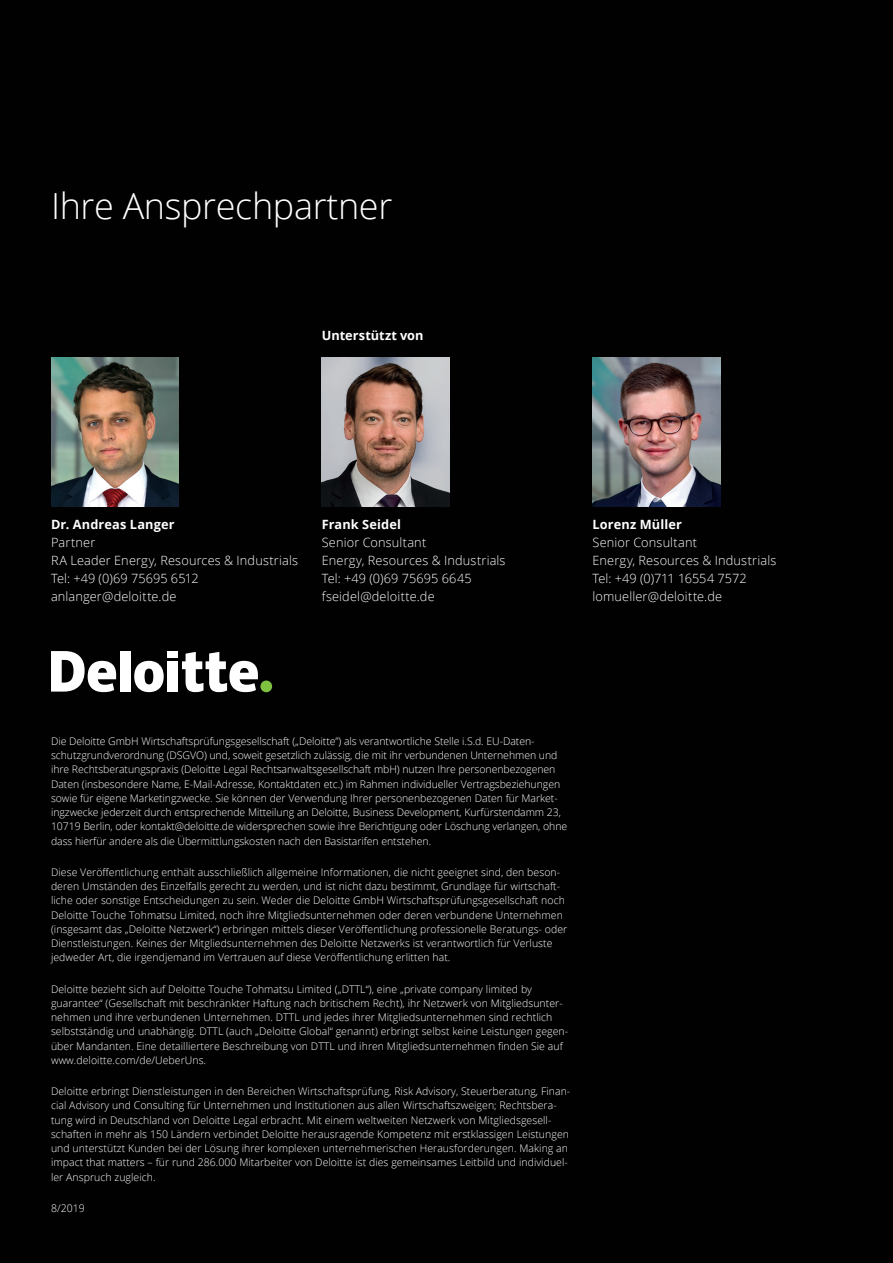
<style>
.page{position:relative;width:893px;height:1263px;background:#010101}
.page>*{position:absolute;margin:0;border:0;box-sizing:border-box;transform-origin:0 0}
.t1{font:300 36px "Open Sans";letter-spacing:-.01em;color:#fff}
.t2{font:300 12.75px/18px "Open Sans";letter-spacing:.01em;color:#fff}
.t3{font:700 12.75px "Open Sans";letter-spacing:.01em;color:#fff}
.t4{font:300 10.5px/14.2px "Open Sans";letter-spacing:.005em;color:#fff}
</style>
<div class="page">
<img style="left:51px;top:357px;width:128px;height:149px">
<img style="left:322px;top:357px;width:127px;height:149px">
<img style="left:592px;top:357px;width:128px;height:149px">
<div style="left:260px;top:680px;width:12px;height:12px;background:#7fc241;border-radius:50%"></div>
<div style="left:120px;top:651px;width:10px;height:41px;background:#fff"></div>
<svg style="left:134px;top:661px;width:30px;height:31px"></svg>
<div style="left:168px;top:661px;width:10px;height:31px;background:#fff"></div>
<div style="left:168px;top:651px;width:10px;height:7px;background:#fff"></div>
<svg style="left:182px;top:652px;width:76px;height:40px"></svg>
<svg style="left:51px;top:651px;width:65px;height:41px"></svg>
<h1 class="t1" style="left:51px;top:181px;width:343px">Ihre Ansprechpartner</h1>
<p class="t3" style="left:322px;top:327px;width:103px">Unterstützt von</p>
<p class="t3" style="left:51px;top:515px;width:125px">Dr. Andreas Langer</p>
<p class="t2" style="left:51px;top:533px;width:249px">Partner<br>RA Leader Energy, Resources &amp; Industrials<br>Tel: +49 (0)69 75695 6512 anlanger@deloitte.de</p>
<p class="t3" style="left:322px;top:515px;width:81px">Frank Seidel</p>
<p class="t2" style="left:322px;top:533px;width:185px">Senior Consultant<br>Energy, Resources &amp; Industrials<br>Tel: +49 (0)69 75695 6645 fseidel@deloitte.de</p>
<p class="t3" style="left:592px;top:515px;width:91px">Lorenz Müller</p>
<p class="t2" style="left:592px;top:533px;width:185px">Senior Consultant<br>Energy, Resources &amp; Industrials<br>Tel: +49 (0)711 16554 7572 lomueller@deloitte.de</p>
<p class="t4" style="left:51px;top:734px;width:518px">Die Deloitte GmbH Wirtschaftsprüfungsgesellschaft („Deloitte”) als verantwortliche Stelle i.S.d. EU-Daten&shy;schutzgrundverordnung (DSGVO) und, soweit gesetzlich zulässig, die mit ihr verbundenen Unternehmen und ihre Rechtsberatungspraxis (Deloitte Legal Rechtsanwaltsgesellschaft mbH) nutzen Ihre personenbezogenen Daten (insbesondere Name, E-Mail-Adresse, Kontaktdaten etc.) im Rahmen individueller Vertragsbeziehungen sowie für eigene Marketingzwecke. Sie können der Verwendung Ihrer personenbezogenen Daten für Market&shy;ingzwecke jederzeit durch entsprechende Mitteilung an Deloitte, Business Development, Kurfürstendamm 23, 10719 Berlin, oder kontakt@deloitte.de widersprechen sowie ihre Berichtigung oder Löschung verlangen, ohne dass hierfür andere als die Übermittlungskosten nach den Basistarifen entstehen.</p>
<p class="t4" style="left:51px;top:865px;width:518px">Diese Veröffentlichung enthält ausschließlich allgemeine Informationen, die nicht geeignet sind, den beson&shy;deren Umständen des Einzelfalls gerecht zu werden, und ist nicht dazu bestimmt, Grundlage für wirtschaft&shy;liche oder sonstige Entscheidungen zu sein. Weder die Deloitte GmbH Wirtschaftsprüfungsgesellschaft noch Deloitte Touche Tohmatsu Limited, noch ihre Mitgliedsunternehmen oder deren verbundene Unternehmen (insgesamt das „Deloitte Netzwerk“) erbringen mittels dieser Veröffentlichung professionelle Beratungs- oder Dienstleistungen. Keines der Mitgliedsunternehmen des Deloitte Netzwerks ist verantwortlich für Verluste jedweder Art, die irgendjemand im Vertrauen auf diese Veröffentlichung erlitten hat.</p>
<p class="t4" style="left:51px;top:981px;width:519px">Deloitte bezieht sich auf Deloitte Touche Tohmatsu Limited („DTTL“), eine „private company limited by guarantee“ (Gesellschaft mit beschränkter Haftung nach britischem Recht), ihr Netzwerk von Mitgliedsunter&shy;nehmen und ihre verbundenen Unternehmen. DTTL und jedes ihrer Mitgliedsunternehmen sind rechtlich selbstständig und unabhängig. DTTL (auch „Deloitte Global“ genannt) erbringt selbst keine Leistungen gegen&shy;über Mandanten. Eine detailliertere Beschreibung von DTTL und ihren Mitgliedsunternehmen finden Sie auf www.deloitte.com/de/UeberUns.</p>
<p class="t4" style="left:51px;top:1084px;width:521px">Deloitte erbringt Dienstleistungen in den Bereichen Wirtschaftsprüfung, Risk Advisory, Steuerberatung, Finan&shy;cial Advisory und Consulting für Unternehmen und Institutionen aus allen Wirtschaftszweigen; Rechtsbera&shy;tung wird in Deutschland von Deloitte Legal erbracht. Mit einem weltweiten Netzwerk von Mitgliedsgesell&shy;schaften in mehr als 150 Ländern verbindet Deloitte herausragende Kompetenz mit erstklassigen Leistungen und unterstützt Kunden bei der Lösung ihrer komplexen unternehmerischen Herausforderungen. Making an impact that matters – für rund 286.000 Mitarbeiter von Deloitte ist dies gemeinsames Leitbild und individuel&shy;ler Anspruch zugleich.</p>
<p class="t4" style="left:51px;top:1201px;width:35px">8/2019</p>
</div>
